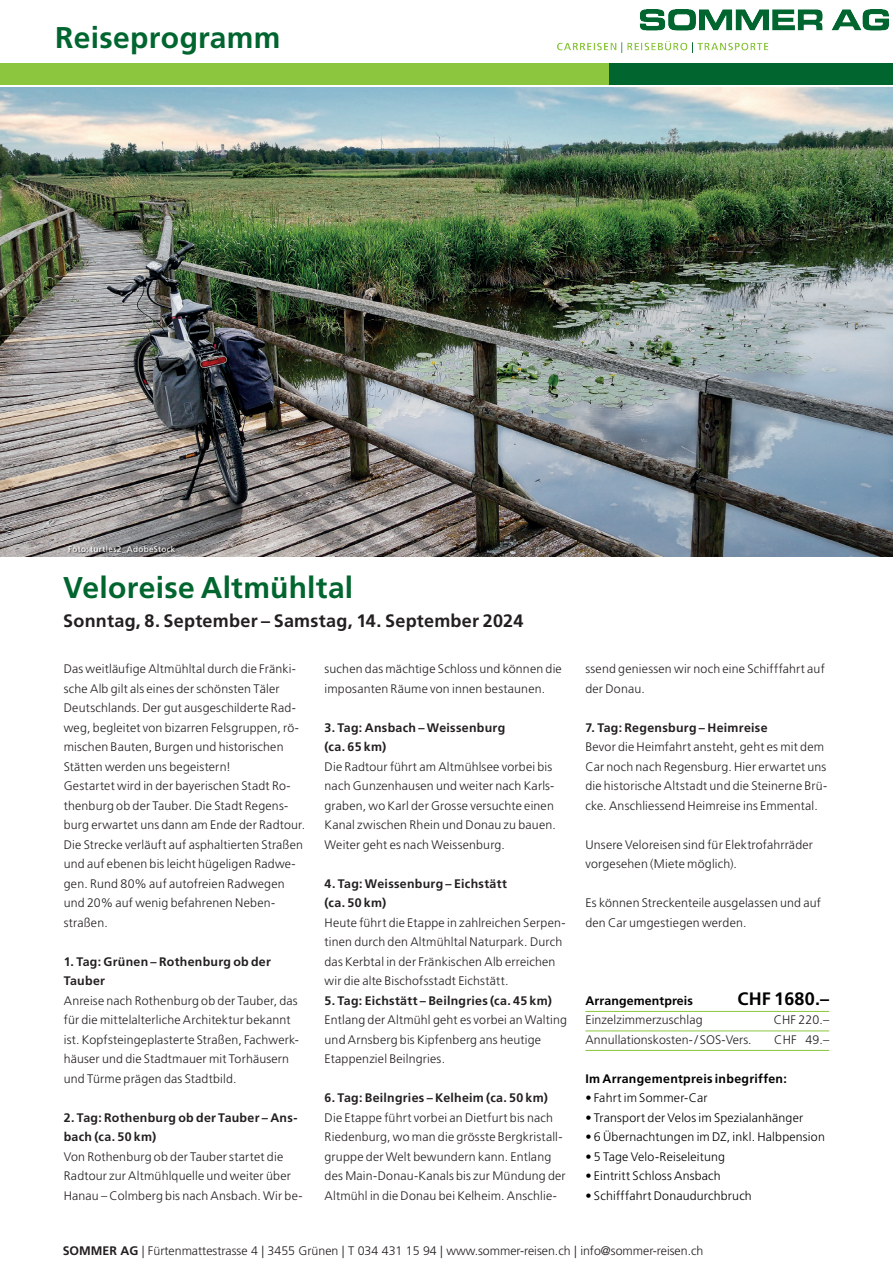
<style>
.page{position:relative;width:893px;height:1263px;background:#fff}
.page>*{position:absolute;margin:0;border:0;box-sizing:border-box;transform-origin:0 0}
.t1{font:700 30px "Frutiger LT Pro";letter-spacing:.01em;color:#00652e}
.t2{font:700 18px "Frutiger LT Pro";letter-spacing:.015em;color:#231f20}
.t3{font:700 18px "Frutiger LT Pro";letter-spacing:.01em;color:#000}
.t4{font:300 12.3px/19.5px "Frutiger LT Pro";letter-spacing:.015em;color:#231f20}
.t5{font:700 12.3px/19.5px "Frutiger LT Pro";letter-spacing:.025em;color:#231f20}
.t6{font:300 12.3px "Frutiger LT Pro";letter-spacing:.015em;color:#000}
.t7{font:700 12.3px "Frutiger LT Pro";letter-spacing:.02em;color:#000}
.t8{font:8.25px "Frutiger LT Pro";letter-spacing:.03em;color:#fff}
.s1{font-weight:700}
</style>
<div class="page">
<img style="left:0;top:87px;width:893px;height:469px">
<div style="left:0;top:64px;width:609px;height:21px;background:#8bc63e"></div>
<div style="left:609px;top:64px;width:284px;height:21px;background:#00652e"></div>
<img style="left:558px;top:10px;width:331px;height:42px">
<hr style="left:585px;top:1011px;width:244px;height:1px;background:#8bc63e">
<hr style="left:585px;top:1031px;width:244px;height:1px;background:#8bc63e">
<hr style="left:585px;top:1050px;width:244px;height:1px;background:#8bc63e">
<div style="left:69px;top:546px;width:108px;height:8px;background:#231f20;opacity:.75"></div>
<h1 class="t1" style="left:55px;top:20px;width:227px">Reiseprogramm</h1>
<p class="t8" style="left:68px;top:544px;width:109px">Foto: turtles2_AdobeStock</p>
<h1 class="t1" style="left:63px;top:570px;width:292px">Veloreise Altmühltal</h1>
<h2 class="t2" style="left:63px;top:610px;width:462px">Sonntag, 8. September – Samstag, 14. September 2024</h2>
<p class="t4" style="left:64px;top:659px;width:243px">Das weitläufige Altmühltal durch die Fränki&shy;sche Alb gilt als eines der schönsten Täler Deutschlands. Der gut ausgeschilderte Rad&shy;weg, begleitet von bizarren Felsgruppen, rö&shy;mischen Bauten, Burgen und historischen Stätten werden uns begeistern!<br>Gestartet wird in der bayerischen Stadt Ro&shy;thenburg ob der Tauber. Die Stadt Regens&shy;burg erwartet uns dann am Ende der Radtour.<br>Die Strecke verläuft auf asphaltierten Straßen und auf ebenen bis leicht hügeligen Radwe&shy;gen. Rund 80% auf autofreien Radwegen und 20% auf wenig befahrenen Neben&shy;straßen.</p>
<p class="t5" style="left:64px;top:952px;width:209px">1. Tag: Grünen – Rothenburg ob der<br>Tauber</p>
<p class="t4" style="left:64px;top:991px;width:237px">Anreise nach Rothenburg ob der Tauber, das für die mittelalterliche Architektur bekannt ist. Kopfsteingeplasterte Straßen, Fachwerk&shy;häuser und die Stadtmauer mit Torhäusern und Türme prägen das Stadtbild.</p>
<p class="t5" style="left:64px;top:1108px;width:235px">2. Tag: Rothenburg ob der Tauber – Ans&shy;bach (ca. 50 km)</p>
<p class="t4" style="left:64px;top:1147px;width:240px">Von Rothenburg ob der Tauber startet die<br>Radtour zur Altmühlquelle und weiter über<br>Hanau – Colmberg bis nach Ansbach. Wir be-</p>
<p class="t4" style="left:325px;top:659px;width:239px">suchen das mächtige Schloss und können die imposanten Räume von innen bestaunen.</p>
<p class="t5" style="left:325px;top:718px;width:182px">3. Tag: Ansbach – Weissenburg (ca. 65 km)</p>
<p class="t4" style="left:325px;top:757px;width:233px">Die Radtour führt am Altmühlsee vorbei bis nach Gunzenhausen und weiter nach Karls&shy;graben, wo Karl der Grosse versuchte einen Kanal zwischen Rhein und Donau zu bauen.<br>Weiter geht es nach Weissenburg.</p>
<p class="t5" style="left:325px;top:874px;width:184px">4. Tag: Weissenburg – Eichstätt (ca. 50 km)</p>
<p class="t4" style="left:325px;top:913px;width:242px">Heute führt die Etappe in zahlreichen Serpen&shy;tinen durch den Altmühltal Naturpark. Durch das Kerbtal in der Fränkischen Alb erreichen wir die alte Bischofsstadt Eichstätt.</p>
<p class="t5" style="left:325px;top:991px;width:229px">5. Tag: Eichstätt – Beilngries (ca. 45 km)</p>
<p class="t4" style="left:325px;top:1010px;width:244px">Entlang der Altmühl geht es vorbei an Walting und Arnsberg bis Kipfenberg ans heutige<br>Etappenziel Beilngries.</p>
<p class="t5" style="left:325px;top:1088px;width:225px">6. Tag: Beilngries – Kelheim (ca. 50 km)</p>
<p class="t4" style="left:325px;top:1108px;width:243px">Die Etappe führt vorbei an Dietfurt bis nach Riedenburg, wo man die grösste Bergkristall&shy;gruppe der Welt bewundern kann. Entlang des Main-Donau-Kanals bis zur Mündung der Altmühl in die Donau bei Kelheim. Anschlie-</p>
<p class="t4" style="left:585px;top:659px;width:241px">ssend geniessen wir noch eine Schifffahrt auf der Donau.</p>
<p class="t5" style="left:585px;top:718px;width:184px">7. Tag: Regensburg – Heimreise</p>
<p class="t4" style="left:585px;top:737px;width:243px">Bevor die Heimfahrt ansteht, geht es mit dem Car noch nach Regensburg. Hier erwartet uns die historische Altstadt und die Steinerne Brü&shy;cke. Anschliessend Heimreise ins Emmental.</p>
<p class="t4" style="left:585px;top:835px;width:229px">Unsere Veloreisen sind für Elektrofahrräder vorgesehen (Miete möglich).</p>
<p class="t4" style="left:585px;top:893px;width:237px">Es können Streckenteile ausgelassen und auf den Car umgestiegen werden.</p>
<p class="t7" style="left:585px;top:993px;width:109px">Arrangementpreis</p>
<h2 class="t3" style="left:737px;top:988px;width:93px">CHF 1680.–</h2>
<p class="t4" style="left:585px;top:1010px;width:119px">Einzelzimmerzuschlag</p>
<p class="t4" style="left:774px;top:1010px;width:57px">CHF 220.–</p>
<p class="t4" style="left:585px;top:1030px;width:168px">Annullationskosten-/ SOS-Vers.</p>
<p class="t4" style="left:774px;top:1030px;width:56px">CHF 49.–</p>
<p class="t7" style="left:585px;top:1071px;width:203px">Im Arrangementpreis inbegriffen:</p>
<p class="t6" style="left:585px;top:1091px;width:124px">• Fahrt im Sommer-Car</p>
<p class="t6" style="left:585px;top:1110px;width:219px">• Transport der Velos im Spezialanhänger</p>
<p class="t6" style="left:585px;top:1130px;width:241px">• 6 Übernachtungen im DZ, inkl. Halbpension</p>
<p class="t6" style="left:585px;top:1149px;width:141px">• 5 Tage Velo-Reiseleitung</p>
<p class="t6" style="left:585px;top:1169px;width:137px">• Eintritt Schloss Ansbach</p>
<p class="t6" style="left:585px;top:1188px;width:168px">• Schifffahrt Donaudurchbruch</p>
<p class="t4" style="left:63px;top:1240px;width:642px"><span class="s1">SOMMER AG</span> | Fürtenmattestrasse 4 | 3455 Grünen | T 034 431 15 94 | www.sommer-reisen.ch | info@sommer-reisen.ch</p>
</div>
